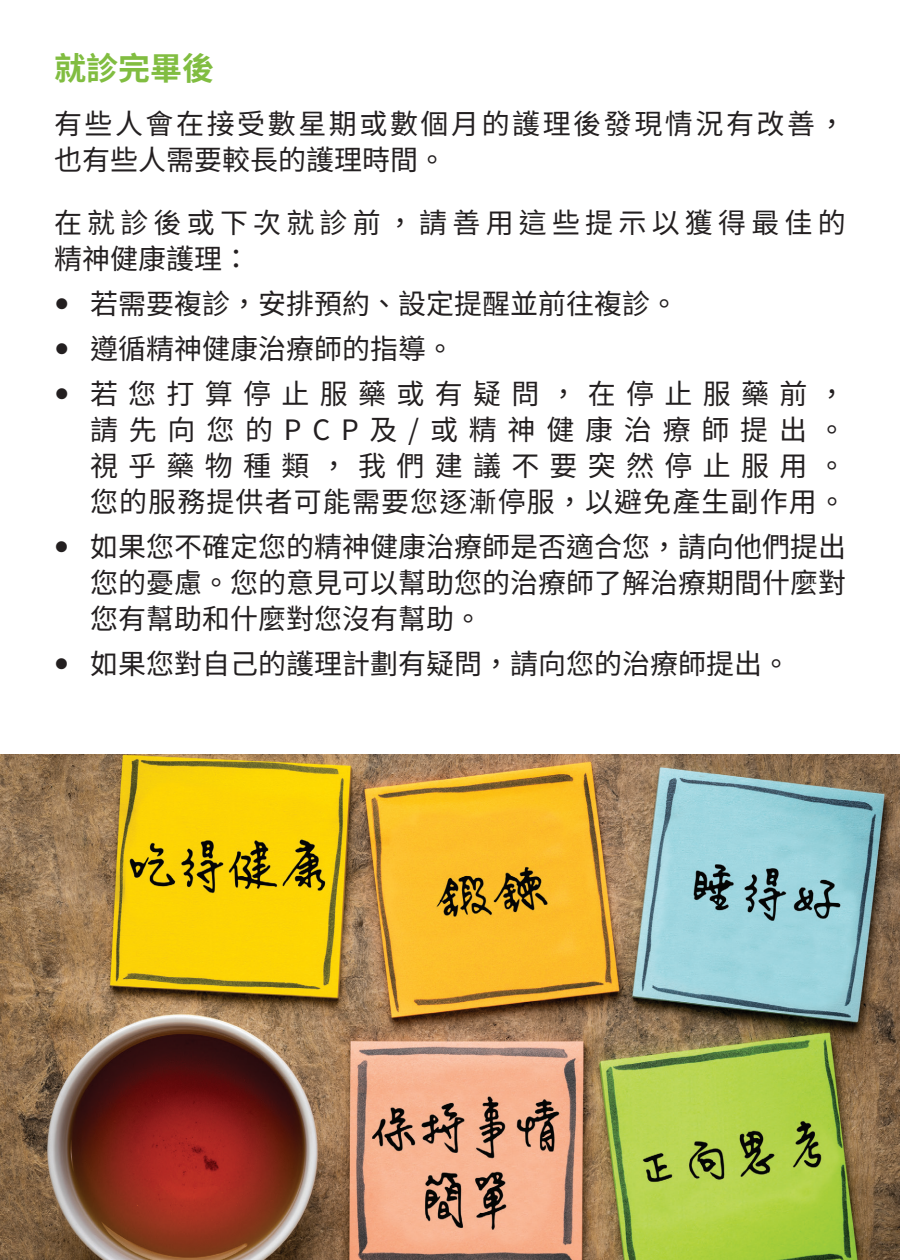
<style>
.page{position:relative;width:900px;height:1260px;background:#fff}
.page>*{position:absolute;margin:0;border:0;box-sizing:border-box;transform-origin:0 0}
.t1{font:700 32px "Source Han Sans TC";color:#81bd41}
.t2{font:28px/36px "Source Han Sans TC";color:#231f20;text-align:justify}
.t3{font:28px/36px "Source Han Sans TC";letter-spacing:.09em;color:#231f20}
.t4{font:28px/36px "Source Han Sans TC";letter-spacing:.185em;color:#231f20}
</style>
<div class="page">
<img style="left:0;top:754px;width:900px;height:506px">
<p class="t1" style="left:54px;top:50px;width:161px">就診完畢後</p>
<p class="t3" style="left:54px;top:106px;width:793px">有些人會在接受數星期或數個月的護理後發現情況有改善，也有些人需要較長的護理時間。</p>
<p class="t4" style="left:54px;top:205px;width:793px">在就診後或下次就診前，請善用這些提示以獲得最佳的精神健康護理：</p>
<p class="t2" style="left:90px;top:281px;width:757px;line-height:45px;text-align:left">若需要複診，安排預約、設定提醒並前往複診。<br>遵循精神健康治療師的指導。<br>若您打算停止服藥或有疑問，在停止服藥前，</p>
<p class="t2" style="left:90px;top:412px;width:758px">請先向您的PCP及/或精神健康治療師提出。視乎藥物種類，我們建議不要突然停止服用。您的服務提供者可能需要您逐漸停服，以避免產生副作用。</p>
<p class="t2" style="left:90px;top:529px;width:758px">如果您不確定您的精神健康治療師是否適合您，請向他們提出您的憂慮。您的意見可以幫助您的治療師了解治療期間什麼對您有幫助和什麼對您沒有幫助。</p>
<p class="t2" style="left:90px;top:646px;width:702px">如果您對自己的護理計劃有疑問，請向您的治療師提出。</p>
</div>
